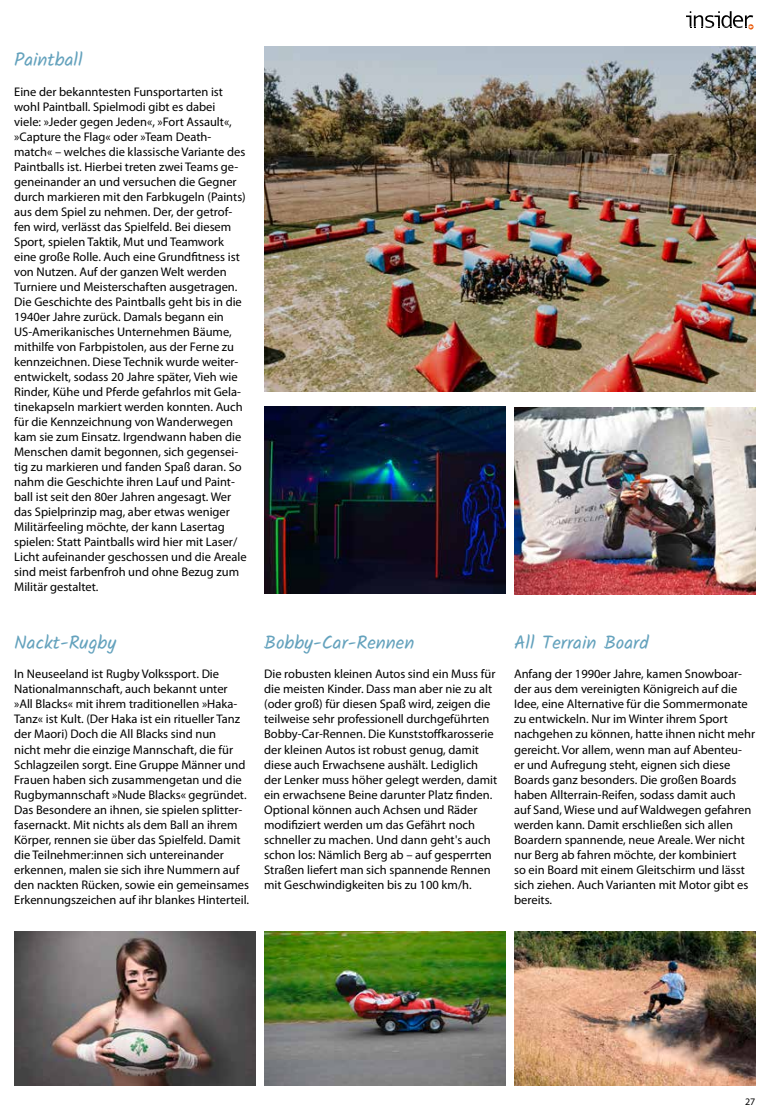
<style>
.page{position:relative;width:780px;height:1117px;background:#fff}
.page>*{position:absolute;margin:0;border:0;box-sizing:border-box;transform-origin:0 0}
.t1{font:18.75px "Kalam";color:#64a2bd}
.t2{font:12.5px/15px "Myriad Pro";color:#000}
.t3{font:10px "Myriad Pro";color:#000}
</style>
<div class="page">
<svg style="left:686px;top:11px;width:67px;height:19px"></svg>
<img style="left:264px;top:46px;width:491px;height:345px">
<img style="left:514px;top:407px;width:241px;height:187px">
<img style="left:264px;top:406px;width:241px;height:187px">
<img style="left:264px;top:931px;width:241px;height:153px">
<img style="left:514px;top:931px;width:241px;height:153px">
<img style="left:14px;top:931px;width:241px;height:153px">
<h1 class="t1" style="left:14px;top:47px;width:70px">Paintball</h1>
<p class="t2" style="left:14px;top:84px;width:234px">Eine der bekanntesten Funsportarten ist wohl Paintball. Spielmodi gibt es dabei<br>viele: »Jeder gegen Jeden«, »Fort Assault«, »Capture the Flag« oder »Team Death&shy;match« – welches die klassische Variante des Paintballs ist. Hierbei treten zwei Teams ge&shy;geneinander an und versuchen die Gegner durch markieren mit den Farbkugeln (Paints) aus dem Spiel zu nehmen. Der, der getrof&shy;fen wird, verlässt das Spielfeld. Bei diesem Sport, spielen Taktik, Mut und Teamwork eine große Rolle. Auch eine Grundfitness ist von Nutzen. Auf der ganzen Welt werden Turniere und Meisterschaften ausgetragen.<br>Die Geschichte des Paintballs geht bis in die 1940er Jahre zurück. Damals begann ein US-Amerikanisches Unternehmen Bäume, mithilfe von Farbpistolen, aus der Ferne zu kennzeichnen. Diese Technik wurde weiter&shy;entwickelt, sodass 20 Jahre später, Vieh wie Rinder, Kühe und Pferde gefahrlos mit Gela&shy;tinekapseln markiert werden konnten. Auch für die Kennzeichnung von Wanderwegen kam sie zum Einsatz. Irgendwann haben die Menschen damit begonnen, sich gegensei&shy;tig zu markieren und fanden Spaß daran. So nahm die Geschichte ihren Lauf und Paint&shy;ball ist seit den 80er Jahren angesagt. Wer das Spielprinzip mag, aber etwas weniger Militärfeeling möchte, der kann Lasertag spielen: Statt Paintballs wird hier mit Laser/ Licht aufeinander geschossen und die Areale sind meist farbenfroh und ohne Bezug zum Militär gestaltet.</p>
<h1 class="t1" style="left:14px;top:629px;width:104px">Nackt-Rugby</h1>
<p class="t2" style="left:14px;top:666px;width:236px">In Neuseeland ist Rugby Volkssport. Die Nationalmannschaft, auch bekannt unter »All Blacks« mit ihrem traditionellen »Haka-Tanz« ist Kult. (Der Haka ist ein ritueller Tanz der Maori) Doch die All Blacks sind nun<br>nicht mehr die einzige Mannschaft, die für Schlagzeilen sorgt. Eine Gruppe Männer und Frauen haben sich zusammengetan und die Rugbymannschaft »Nude Blacks« gegründet.<br>Das Besondere an ihnen, sie spielen splitter&shy;fasernackt. Mit nichts als dem Ball an ihrem Körper, rennen sie über das Spielfeld. Damit die Teilnehmer:innen sich untereinander erkennen, malen sie sich ihre Nummern auf den nackten Rücken, sowie ein gemeinsames Erkennungszeichen auf ihr blankes Hinterteil.</p>
<p class="t2" style="left:264px;top:666px;width:235px">Die robusten kleinen Autos sind ein Muss für die meisten Kinder. Dass man aber nie zu alt (oder groß) für diesen Spaß wird, zeigen die teilweise sehr professionell durchgeführten Bobby-Car-Rennen. Die Kunststoffkarosserie der kleinen Autos ist robust genug, damit diese auch Erwachsene aushält. Lediglich der Lenker muss höher gelegt werden, damit ein erwachsene Beine darunter Platz finden.<br>Optional können auch Achsen und Räder modifiziert werden um das Gefährt noch schneller zu machen. Und dann geht's auch schon los: Nämlich Berg ab – auf gesperrten Straßen liefert man sich spannende Rennen mit Geschwindigkeiten bis zu 100 km/h.</p>
<h1 class="t1" style="left:264px;top:629px;width:152px">Bobby-Car-Rennen</h1>
<h1 class="t1" style="left:514px;top:629px;width:136px">All Terrain Board</h1>
<p class="t2" style="left:514px;top:666px;width:242px">Anfang der 1990er Jahre, kamen Snowboar&shy;der aus dem vereinigten Königreich auf die Idee, eine Alternative für die Sommermonate zu entwickeln. Nur im Winter ihrem Sport nachgehen zu können, hatte ihnen nicht mehr gereicht. Vor allem, wenn man auf Abenteu&shy;er und Aufregung steht, eignen sich diese Boards ganz besonders. Die großen Boards haben Allterrain-Reifen, sodass damit auch auf Sand, Wiese und auf Waldwegen gefahren werden kann. Damit erschließen sich allen Boardern spannende, neue Areale. Wer nicht nur Berg ab fahren möchte, der kombiniert<br>so ein Board mit einem Gleitschirm und lässt sich ziehen. Auch Varianten mit Motor gibt es bereits.</p>
<p class="t3" style="left:745px;top:1095px;width:12px">27</p>
</div>
